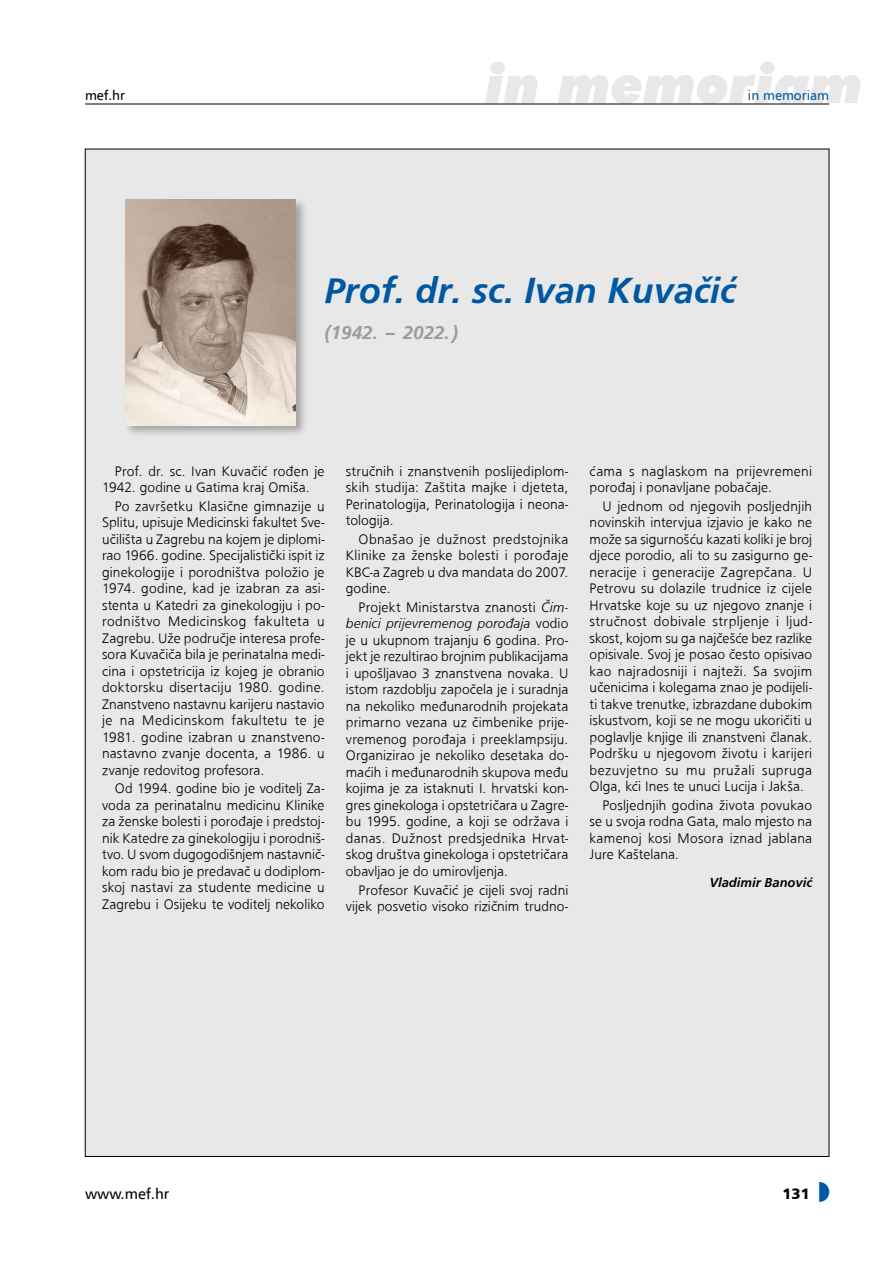
<style>
.page{position:relative;width:893px;height:1263px;background:#fff}
.page>*{position:absolute;margin:0;border:0;box-sizing:border-box;transform-origin:0 0}
.t1{font:italic 900 54px "Futura BT";color:#e8e8e9}
.t2{font:500 37.5px "Frugal Sans Bold Italic DTC";color:#0058a2}
.t3{font:500 19.5px "Frugal Sans Bold Italic DTC";color:#9b9c9f}
.t4{font:15px "A Frutiger";color:#000}
.t5{font:900 15px "A Frutiger";color:#000}
.t6{font:500 14.25px/16.5px "Frugal Sans Light DTC";letter-spacing:.005em;color:#000;text-align:justify}
.t7{font:500 14.25px "Frugal Sans Light Italic DTC";letter-spacing:.005em;color:#000}
.t8{font:500 13.5px "Frugal Sans Bold Italic DTC";color:#000}
.t9{font:13.5px "A Frutiger";color:#0058a2}
.t10{font:13.5px "A Frutiger";color:#000}
.s1{font-family:"Frugal Sans Light Italic DTC"}
.s2{font-family:"Frugal Sans Light DTC"}
</style>
<div class="page">
<hr style="left:85px;top:104px;width:744px;height:1px;background:#000">
<div style="left:85px;top:149px;width:744px;height:1007px;background:#e8e8e9"></div>
<div style="left:124px;top:198px;width:184px;height:239px;background:#000;opacity:.3"></div>
<img style="left:125px;top:200px;width:171px;height:225px">
<p class="t10" style="left:85px;top:87px;width:42px">mef.hr</p>
<h1 class="t1" style="left:485px;top:51px;width:379px">in memoriam</h1>
<p class="t9" style="left:748px;top:87px;width:83px">in memoriam</p>
<h2 class="t2" style="left:325px;top:269px;width:413px">Prof. dr. sc. Ivan Kuvačić</h2>
<h3 class="t3" style="left:325px;top:321px;width:135px">(1942. – 2022.)</h3>
<p class="t6" style="left:102px;top:462px;width:224px;text-indent:13px">Prof. dr. sc. Ivan Kuvačić rođen je<br>1942. godine u Gatima kraj Omiša.</p>
<p class="t6" style="left:102px;top:498px;width:224px;text-indent:13px">Po završetku Klasične gimnazije u Splitu, upisuje Medicinski fakultet Sve&shy;učilišta u Zagrebu na kojem je diplomi&shy;rao 1966. godine. Specijalistički ispit iz ginekologije i porodništva položio je 1974. godine, kad je izabran za asi&shy;stenta u Katedri za ginekologiju i po&shy;rodništvo Medicinskog fakulteta u Zagrebu. Uže područje interesa profe&shy;sora Kuvačiča bila je perinatalna medi&shy;cina i opstetricija iz kojeg je obranio doktorsku disertaciju 1980. godine.<br>Znanstveno nastavnu karijeru nastavio je na Medicinskom fakultetu te je 1981. godine izabran u znanstveno&shy;nastavno zvanje docenta, a 1986. u zvanje redovitog profesora.</p>
<p class="t6" style="left:102px;top:780px;width:224px;text-indent:13px">Od 1994. godine bio je voditelj Za&shy;voda za perinatalnu medicinu Klinike za ženske bolesti i porođaje i predstoj&shy;nik Katedre za ginekologiju i porodniš&shy;tvo. U svom dugogodišnjem nastavnič&shy;kom radu bio je predavač u dodiplom&shy;skoj nastavi za studente medicine u Zagrebu i Osijeku te voditelj nekoliko</p>
<p class="t6" style="left:346px;top:462px;width:224px">stručnih i znanstvenih poslijediplom&shy;skih studija: Zaštita majke i djeteta, Perinatologija, Perinatologija i neona&shy;tologija.</p>
<p class="t6" style="left:346px;top:531px;width:224px;text-indent:13px">Obnašao je dužnost predstojnika Klinike za ženske bolesti i porođaje KBC-a Zagreb u dva mandata do 2007. godine.</p>
<p class="t6" style="left:359px;top:599px;width:211px">Projekt Ministarstva znanosti <span class="s1">Čim-</span></p>
<p class="t7" style="left:346px;top:615px;width:224px">benici prijevremenog porođaja <span class="s2">vodio</span></p>
<p class="t6" style="left:346px;top:632px;width:224px">je u ukupnom trajanju 6 godina. Pro&shy;jekt je rezultirao brojnim publikacijama i upošljavao 3 znanstvena novaka. U istom razdoblju započela je i suradnja na nekoliko međunarodnih projekata primarno vezana uz čimbenike prije&shy;vremenog porođaja i preeklampsiju.<br>Organizirao je nekoliko desetaka do&shy;maćih i međunarodnih skupova među kojima je za istaknuti I. hrvatski kon&shy;gres ginekologa i opstetričara u Zagre&shy;bu 1995. godine, a koji se održava i danas. Dužnost predsjednika Hrvat&shy;skog društva ginekologa i opstetričara obavljao je do umirovljenja.</p>
<p class="t6" style="left:346px;top:881px;width:224px;text-align:right">Profesor Kuvačić je cijeli svoj radni vijek posvetio visoko rizičnim trudno-</p>
<p class="t6" style="left:590px;top:462px;width:224px">ćama s naglaskom na prijevremeni porođaj i ponavljane pobačaje.</p>
<p class="t6" style="left:590px;top:498px;width:224px;text-indent:13px">U jednom od njegovih posljednjih novinskih intervjua izjavio je kako ne može sa sigurnošću kazati koliki je broj djece porodio, ali to su zasigurno ge&shy;neracije i generacije Zagrepčana. U Petrovu su dolazile trudnice iz cijele Hrvatske koje su uz njegovo znanje i stručnost dobivale strpljenje i ljud&shy;skost, kojom su ga najčešće bez razlike opisivale. Svoj je posao često opisivao kao najradosniji i najteži. Sa svojim učenicima i kolegama znao je podijeli&shy;ti takve trenutke, izbrazdane dubokim iskustvom, koji se ne mogu ukoričiti u poglavlje knjige ili znanstveni članak.<br>Podršku u njegovom životu i karijeri bezuvjetno su mu pružali supruga Olga, kći Ines te unuci Lucija i Jakša.</p>
<p class="t6" style="left:590px;top:797px;width:224px;text-indent:13px">Posljednjih godina života povukao se u svoja rodna Gata, malo mjesto na kamenoj kosi Mosora iznad jablana Jure Kaštelana.</p>
<p class="t8" style="left:709px;top:874px;width:104px">Vladimir Banović</p>
<p class="t4" style="left:85px;top:1185px;width:86px">www.mef.hr</p>
<p class="t5" style="left:782px;top:1184px;width:29px">131</p>
</div>
